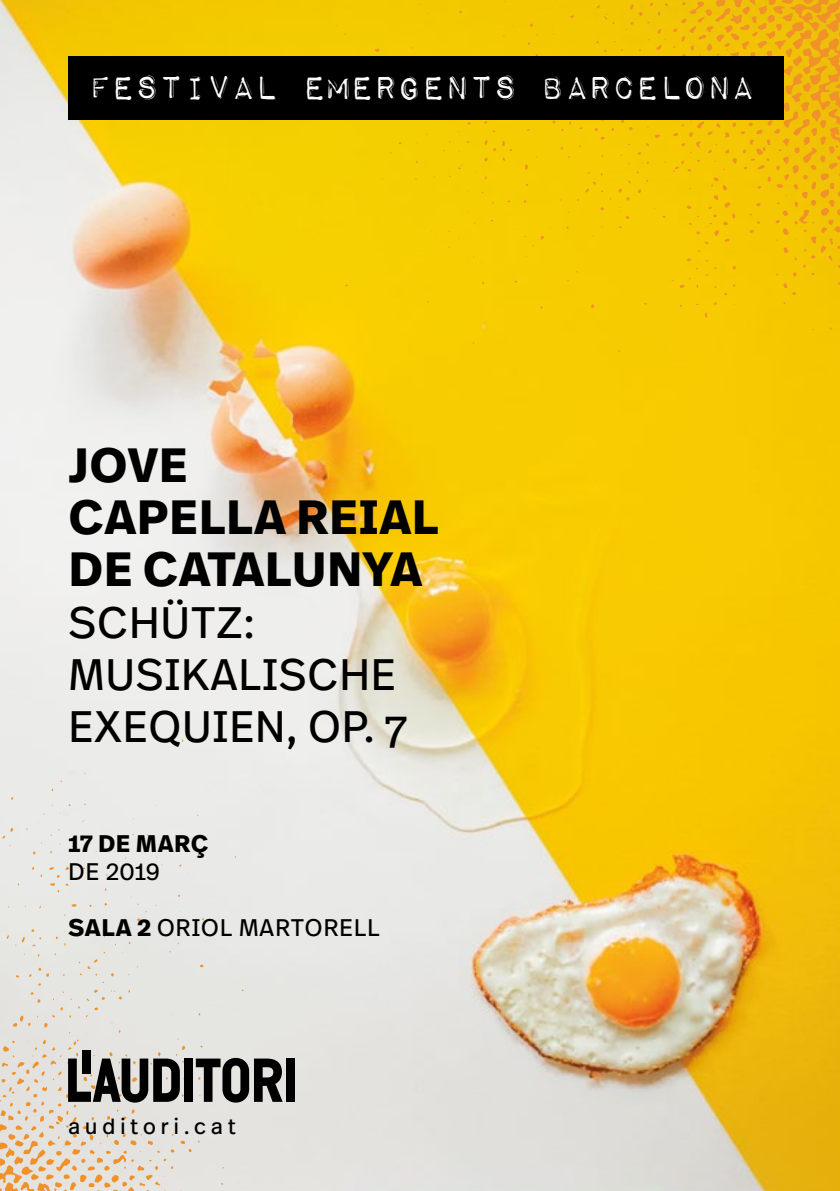
<style>
.page{position:relative;width:840px;height:1191px;background:#fff}
.page>*{position:absolute;margin:0;border:0;box-sizing:border-box;transform-origin:0 0}
.t1{font:700 48px/52px "Real Text Pro";letter-spacing:.01em;color:#000}
.t2{font:44px/52px "Real Text Pro";color:#000}
.t3{font:43.2px "Impact Label Reversed";letter-spacing:-.05em;color:#fff}
.t4{font:24px "Real Text Pro";letter-spacing:.02em;color:#000}
.t5{font:700 24px "Real Text Pro";letter-spacing:.02em;color:#000}
.t6{font:22px "Real Text Pro";letter-spacing:.2em;color:#000}
.s1{font-weight:700}
</style>
<div class="page">
<img style="left:0;top:0;width:839px;height:1191px">
<div style="left:0;top:727px;width:276px;height:464px;background:#e7e7e4"></div>
<svg style="left:331px;top:0;width:508px;height:387px;background:#f4c702"></svg>
<div style="left:82px;top:1050px;width:9px;height:24px;background:#000"></div>
<svg style="left:68px;top:1058px;width:112px;height:44px;background:#5b5956"></svg>
<div style="left:184px;top:1058px;width:9px;height:43px;background:#000"></div>
<svg style="left:196px;top:1057px;width:86px;height:45px;background:#626260"></svg>
<div style="left:286px;top:1058px;width:9px;height:43px;background:#000"></div>
<div style="left:68px;top:57px;width:714px;height:63px;background:#000"></div>
<p class="t3" style="left:87px;top:67px;width:669px">Festival emergents barcelona</p>
<p class="t1" style="left:68px;top:438px;width:371px">JOVE<br>CAPELLA REIAL<br>DE CATALUNYA</p>
<p class="t2" style="left:68px;top:596px;width:340px">SCHÜTZ:<br>MUSIKALISCHE<br>EXEQUIEN, OP. 7</p>
<p class="t5" style="left:68px;top:825px;width:142px">17 DE MARÇ</p>
<p class="t4" style="left:68px;top:855px;width:93px">DE 2019</p>
<p class="t4" style="left:68px;top:911px;width:313px"><span class="s1">SALA 2</span> ORIOL MARTORELL</p>
<p class="t6" style="left:68px;top:1111px;width:169px">auditori.cat</p>
</div>
